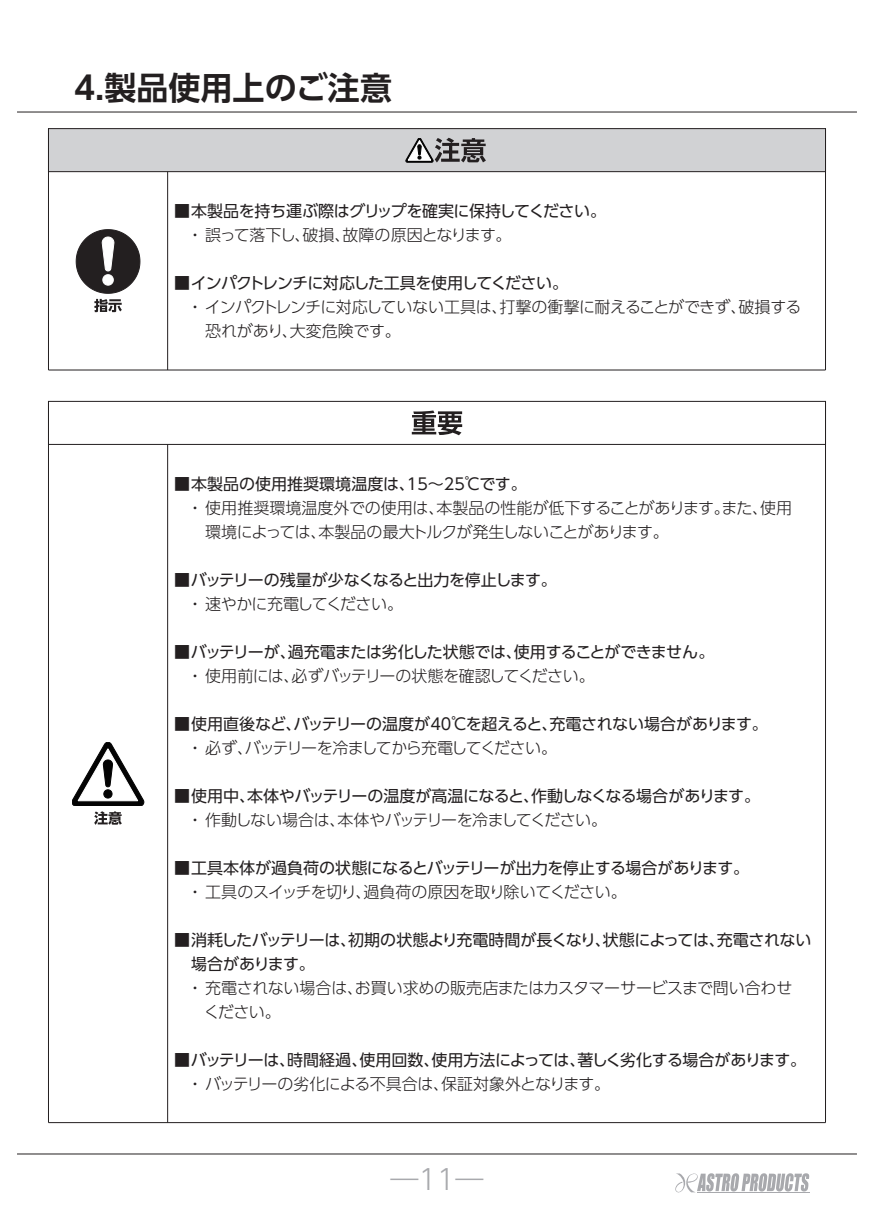
<style>
.page{position:relative;width:874px;height:1225px;background:#fff}
.page>*{position:absolute;margin:0;border:0;box-sizing:border-box;transform-origin:0 0}
.t1{font:700 32px "UD Shin Go Pr 6 De";color:#231f20}
.t2{font:300 28px "UD Shin Go Pr 6";color:#a8a9ad}
.t3{font:16px/24px "UD Shin Go Pr 6";letter-spacing:-.025em;color:#231f20}
.t4{font:300 16px/24px "UD Shin Go Pr 6";letter-spacing:-.03em;color:#231f20}
.t5{font:16px "UD Shin Go Pr 6";letter-spacing:-.005em;color:#231f20}
.t6{font:300 16px/24px "UD Shin Go Pr 6";letter-spacing:-.01em;color:#231f20}
.t7{font:300 16px "UD Shin Go Pr 6";letter-spacing:-.05em;color:#231f20}
.t8{font:16px "UD Shin Go Pr 6";letter-spacing:-.05em;color:#231f20}
.t9{font:300 16px "UD Shin Go Pr 6";letter-spacing:-.09em;color:#231f20}
.t10{font:16px "UD Shin Go Pr 6";color:#231f20}
</style>
<div class="page">
<hr style="left:48px;top:129px;width:1px;height:241px;background:#231f20">
<hr style="left:167px;top:129px;width:1px;height:241px;background:#231f20">
<hr style="left:48px;top:401px;width:1px;height:721px;background:#231f20">
<hr style="left:167px;top:401px;width:1px;height:721px;background:#231f20">
<hr style="left:824px;top:401px;width:1px;height:721px;background:#231f20">
<hr style="left:824px;top:129px;width:1px;height:241px;background:#231f20">
<svg style="left:72px;top:742px;width:72px;height:83px"></svg>
<svg style="left:94px;top:299px;width:28px;height:13px"></svg>
<svg style="left:76px;top:229px;width:64px;height:64px"></svg>
<div style="left:48px;top:401px;width:777px;height:44px;background:#fff;border:1px solid #231f20"></div>
<svg style="left:411px;top:410px;width:51px;height:25px"></svg>
<hr style="left:48px;top:1122px;width:777px;height:1px;background:#231f20">
<hr style="left:48px;top:369px;width:777px;height:1px;background:#231f20">
<hr style="left:17px;top:1153px;width:839px;height:1px;background:#231f20">
<svg style="left:675px;top:1173px;width:133px;height:20px"></svg>
<hr style="left:696px;top:1192px;width:113px;height:1px;background:#a8a9ad">
<div style="left:48px;top:128px;width:777px;height:44px;background:#d1d2d4;border:1px solid #231f20"></div>
<svg style="left:405px;top:138px;width:80px;height:24px"></svg>
<hr style="left:17px;top:111px;width:839px;height:1px;background:#231f20">
<h1 class="t1" style="left:74px;top:62px;width:319px">4.製品使用上のご注意</h1>
<p class="t3" style="left:174px;top:199px;width:433px">■ 本製品を持ち運ぶ際はグリップを確実に保持してください。</p>
<p class="t7" style="left:187px;top:222px;width:326px">・ 誤って落下し、破損、故障の原因となります。</p>
<p class="t8" style="left:174px;top:270px;width:395px">■ インパクトレンチに対応した工具を使用してください。</p>
<p class="t4" style="left:205px;top:295px;width:597px;text-indent:-18px">・ インパクトレンチに対応していない工具は、打撃の衝撃に耐えることができず、破損する恐れがあり、大変危険です。</p>
<p class="t10" style="left:174px;top:470px;width:354px">■ 本製品の使用推奨環境温度は、15～25℃です。</p>
<p class="t6" style="left:205px;top:495px;width:588px;text-indent:-18px">・ 使用推奨環境温度外での使用は、本製品の性能が低下することがあります。また、使用環境によっては、本製品の最大トルクが発生しないことがあります。</p>
<p class="t3" style="left:174px;top:567px;width:384px">■ バッテリーの残量が少なくなると出力を停止します。</p>
<p class="t4" style="left:187px;top:591px;width:217px">・ 速やかに充電してください。</p>
<p class="t3" style="left:174px;top:639px;width:541px">■ バッテリーが、過充電または劣化した状態では、使用することができません。</p>
<p class="t4" style="left:187px;top:663px;width:409px">・ 使用前には、必ずバッテリーの状態を確認してください。</p>
<p class="t5" style="left:174px;top:710px;width:595px">■ 使用直後など、バッテリーの温度が40℃を超えると、充電されない場合があります。</p>
<p class="t9" style="left:187px;top:734px;width:371px">・ 必ず、バッテリーを冷ましてから充電してください。</p>
<p class="t3" style="left:174px;top:783px;width:587px">■ 使用中、本体やバッテリーの温度が高温になると、作動しなくなる場合があります。</p>
<p class="t4" style="left:187px;top:807px;width:421px">・ 作動しない場合は、本体やバッテリーを冷ましてください。</p>
<p class="t5" style="left:174px;top:854px;width:576px">■ 工具本体が過負荷の状態になるとバッテリーが出力を停止する場合があります。</p>
<p class="t4" style="left:187px;top:879px;width:441px">・ 工具のスイッチを切り、過負荷の原因を取り除いてください。</p>
<p class="t3" style="left:191px;top:927px;width:621px;text-indent:-17px">■ 消耗したバッテリーは、初期の状態より充電時間が長くなり、状態によっては、充電されない場合があります。</p>
<p class="t4" style="left:204px;top:975px;width:589px;text-indent:-17px">・ 充電されない場合は、お買い求めの販売店またはカスタマーサービスまで問い合わせください。</p>
<p class="t3" style="left:174px;top:1047px;width:633px">■ バッテリーは、時間経過、使用回数、使用方法によっては、著しく劣化する場合があります。</p>
<p class="t7" style="left:187px;top:1070px;width:424px">・ バッテリーの劣化による不具合は、保証対象外となります。</p>
<h2 class="t2" style="left:390px;top:1156px;width:94px">―11―</h2>
</div>
